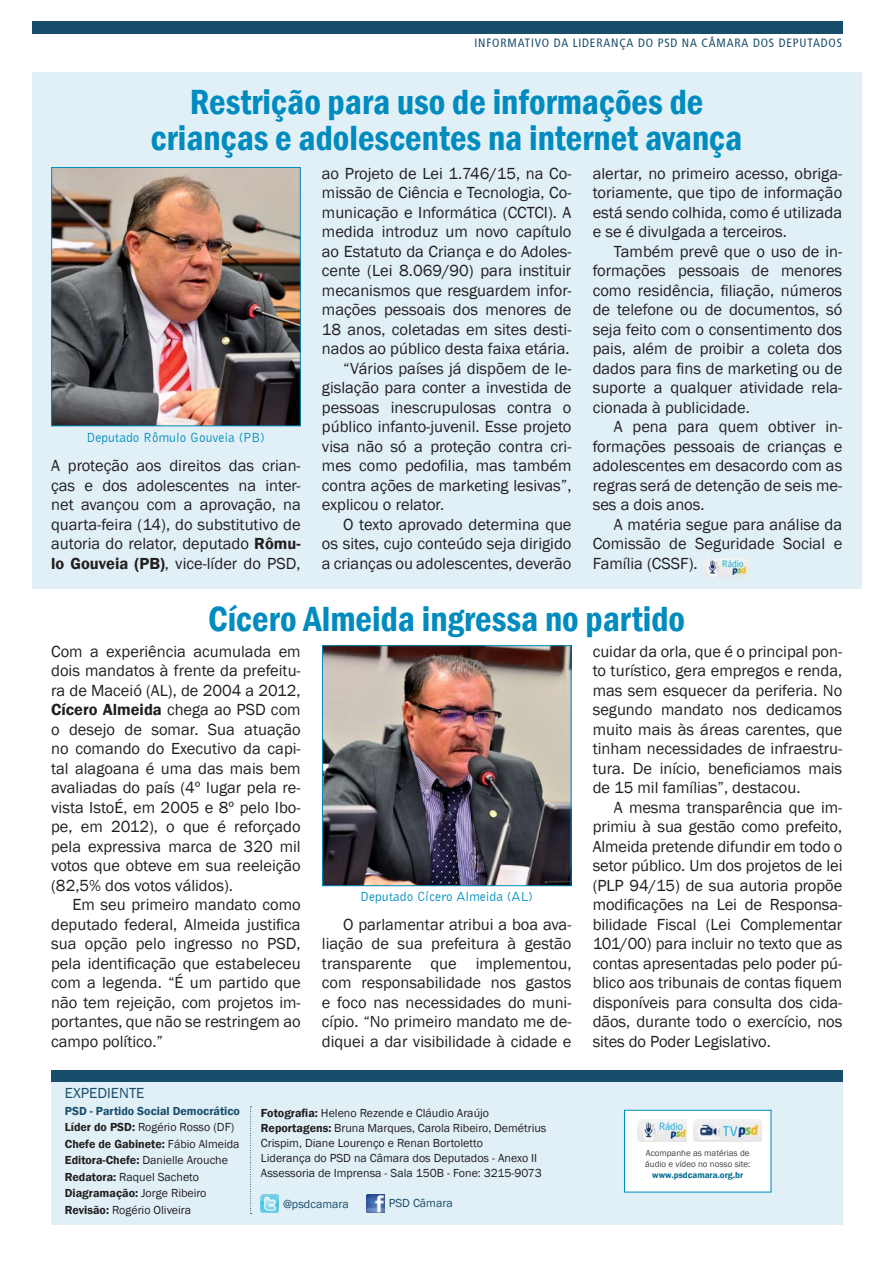
<style>
.page{position:relative;width:893px;height:1263px;background:#fff}
.page>*{position:absolute;margin:0;border:0;box-sizing:border-box;transform-origin:0 0}
.t1{font:600 condensed 36px/36px "Franklin Gothic";color:#008bbf;text-align:center}
.t2{font:16.5px/19.5px "Franklin Gothic";color:#231f20;text-align:justify}
.t3{font:15px "Franklin Gothic";color:#184d6c}
.t4{font:13.5px "Bell Gothic BT";color:#008bbf}
.t5{font:12px/16.5px "Franklin Gothic";color:#231f20}
.t6{font:condensed 12px "Frutiger";letter-spacing:.07em;color:#184d6c}
.t7{font:12px "Franklin Gothic";color:#184d6c}
.t8{font:9px/10.8px "Franklin Gothic";color:#404041}
.t9{font:600 9px "Franklin Gothic";color:#006e91}
.s1{font-weight:600}
.s2{font-weight:600;color:#184d6c}
</style>
<div class="page">
<div style="left:51px;top:1080px;width:791px;height:145px;background:#e1f0f7"></div>
<img style="left:261px;top:1194px;width:18px;height:18px">
<img style="left:366px;top:1194px;width:18px;height:18px">
<div style="left:51px;top:1070px;width:791px;height:12px;background:#184d6c"></div>
<svg style="left:250px;top:1106px;width:1px;height:108px"></svg>
<div style="left:624px;top:1110px;width:147px;height:82px;background:#fff"></div>
<img style="left:637px;top:1120px;width:50px;height:22px">
<img style="left:694px;top:1120px;width:68px;height:22px">
<div style="left:32px;top:21px;width:810px;height:13px;background:#184d6c"></div>
<div style="left:32px;top:72px;width:829px;height:516px;background:#e1f0f7"></div>
<img style="left:53px;top:169px;width:246px;height:255px">
<div style="left:51px;top:167px;width:250px;height:259px;border:1px solid #008bbf"></div>
<img style="left:324px;top:647px;width:245px;height:237px">
<div style="left:322px;top:645px;width:249px;height:241px;border:1px solid #008bbf"></div>
<img style="left:703px;top:558px;width:47px;height:20px;border-radius:8px">
<p class="t6" style="left:474px;top:38px;width:369px">INFORMATIVO DA LIDERANÇA DO PSD NA CÂMARA DOS DEPUTADOS</p>
<h1 class="t1" style="left:151px;top:84px;width:593px">Restrição para uso de informações de crianças e adolescentes na internet avança</h1>
<p class="t2" style="left:322px;top:163px;width:251px">ao Projeto de Lei 1.746/15, na Co-</p>
<p class="t2" style="left:322px;top:183px;width:251px">missão de Ciência e Tecnologia, Co-</p>
<p class="t2" style="left:322px;top:202px;width:251px">municação e Informática (CCTCI). A</p>
<p class="t2" style="left:322px;top:222px;width:251px">medida introduz um novo capítulo</p>
<p class="t2" style="left:322px;top:241px;width:251px">ao Estatuto da Criança e do Adoles-</p>
<p class="t2" style="left:322px;top:261px;width:251px">cente (Lei 8.069/90) para instituir</p>
<p class="t2" style="left:322px;top:280px;width:251px">mecanismos que resguardem infor-</p>
<p class="t2" style="left:322px;top:300px;width:251px">mações pessoais dos menores de</p>
<p class="t2" style="left:322px;top:319px;width:251px">18 anos, coletadas em sites desti-</p>
<p class="t2" style="left:322px;top:339px;width:249px">nados ao público desta faixa etária.</p>
<p class="t2" style="left:343px;top:358px;width:230px">“Vários países já dispõem de le-</p>
<p class="t2" style="left:322px;top:378px;width:251px">gislação para conter a investida de</p>
<p class="t2" style="left:322px;top:397px;width:251px">pessoas inescrupulosas contra o</p>
<p class="t2" style="left:322px;top:417px;width:251px">público infanto-juvenil. Esse projeto</p>
<p class="t2" style="left:322px;top:436px;width:251px">visa não só a proteção contra cri-</p>
<p class="t2" style="left:322px;top:456px;width:251px">mes como pedofilia, mas também</p>
<p class="t2" style="left:322px;top:475px;width:251px">contra ações de marketing lesivas”,</p>
<p class="t2" style="left:322px;top:495px;width:124px">explicou o relator.</p>
<p class="t2" style="left:343px;top:514px;width:230px">O texto aprovado determina que</p>
<p class="t2" style="left:322px;top:534px;width:251px">os sites, cujo conteúdo seja dirigido</p>
<p class="t2" style="left:322px;top:553px;width:251px">a crianças ou adolescentes, deverão</p>
<p class="t2" style="left:593px;top:163px;width:251px">alertar, no primeiro acesso, obriga&shy;toriamente, que tipo de informação está sendo colhida, como é utilizada e se é divulgada a terceiros.</p>
<p class="t2" style="left:593px;top:241px;width:251px;text-indent:21px">Também prevê que o uso de in&shy;formações pessoais de menores como residência, filiação, números de telefone ou de documentos, só seja feito com o consentimento dos pais, além de proibir a coleta dos dados para fins de marketing ou de suporte a qualquer atividade rela&shy;cionada à publicidade.</p>
<p class="t2" style="left:593px;top:417px;width:251px;text-indent:21px">A pena para quem obtiver in&shy;formações pessoais de crianças e adolescentes em desacordo com as regras será de detenção de seis me&shy;ses a dois anos.</p>
<p class="t2" style="left:593px;top:514px;width:251px;text-indent:21px">A matéria segue para análise da Comissão de Seguridade Social e Família (CSSF).</p>
<h1 class="t1" style="left:208px;top:600px;width:478px">Cícero Almeida ingressa no partido</h1>
<p class="t4" style="left:87px;top:429px;width:180px">Deputado Rômulo Gouveia (PB)</p>
<p class="t2" style="left:51px;top:456px;width:251px">A proteção aos direitos das crian&shy;ças e dos adolescentes na inter&shy;net avançou com a aprovação, na quarta-feira (14), do substitutivo de autoria do relator, deputado <span class="s1">Rômu&shy;lo Gouveia (PB)</span>, vice-líder do PSD,</p>
<p class="t2" style="left:51px;top:641px;width:251px">Com a experiência acumulada em dois mandatos à frente da prefeitu&shy;ra de Maceió (AL), de 2004 a 2012, <span class="s1">Cícero Almeida</span> chega ao PSD com o desejo de somar. Sua atuação no comando do Executivo da capi&shy;tal alagoana é uma das mais bem avaliadas do país (4º lugar pela re&shy;vista IstoÉ, em 2005 e 8º pelo Ibo&shy;pe, em 2012), o que é reforçado pela expressiva marca de 320 mil votos que obteve em sua reeleição (82,5% dos votos válidos).</p>
<p class="t2" style="left:51px;top:895px;width:251px;text-indent:21px">Em seu primeiro mandato como deputado federal, Almeida justifica sua opção pelo ingresso no PSD, pela identificação que estabeleceu com a legenda. “É um partido que não tem rejeição, com projetos im&shy;portantes, que não se restringem ao campo político.”</p>
<p class="t3" style="left:65px;top:1085px;width:81px">EXPEDIENTE</p>
<p class="t4" style="left:360px;top:888px;width:174px">Deputado Cícero Almeida (AL)</p>
<p class="t2" style="left:322px;top:914px;width:251px;text-indent:21px">O parlamentar atribui a boa ava&shy;liação de sua prefeitura à gestão transparente que implementou, com responsabilidade nos gastos e foco nas necessidades do muni&shy;cípio. “No primeiro mandato me de&shy;diquei a dar visibilidade à cidade e</p>
<p class="t5" style="left:65px;top:1102px;width:177px"><span class="s2">PSD - Partido Social Democrático<br></span><span class="s1">Líder do PSD:</span> Rogério Rosso (DF)<br><span class="s1">Chefe de Gabinete:</span> Fábio Almeida<br><span class="s1">Editora-Chefe:</span> Danielle Arouche<br><span class="s1">Redatora:</span> Raquel Sacheto<br><span class="s1">Diagramação:</span> Jorge Ribeiro<br><span class="s1">Revisão:</span> Rogério Oliveira</p>
<p class="t5" style="left:261px;top:1106px;width:287px;line-height:15px"><span class="s1">Fotografia:</span> Heleno Rezende e Cláudio Araújo <span class="s1">Reportagens:</span> Bruna Marques, Carola Ribeiro, Demétrius Crispim, Diane Lourenço e Renan Bortoletto<br>Liderança do PSD na Câmara dos Deputados - Anexo II Assessoria de Imprensa - Sala 150B - Fone: 3215-9073</p>
<p class="t7" style="left:283px;top:1197px;width:67px">@psdcamara</p>
<p class="t7" style="left:389px;top:1196px;width:66px">PSD Câmara</p>
<p class="t2" style="left:593px;top:641px;width:251px">cuidar da orla, que é o principal pon&shy;to turístico, gera empregos e renda, mas sem esquecer da periferia. No segundo mandato nos dedicamos muito mais às áreas carentes, que tinham necessidades de infraestru&shy;tura. De início, beneficiamos mais de 15 mil famílias”, destacou.</p>
<p class="t2" style="left:593px;top:797px;width:251px;text-indent:21px">A mesma transparência que im&shy;primiu à sua gestão como prefeito, Almeida pretende difundir em todo o setor público. Um dos projetos de lei (PLP 94/15) de sua autoria propõe modificações na Lei de Responsa&shy;bilidade Fiscal (Lei Complementar 101/00) para incluir no texto que as contas apresentadas pelo poder pú&shy;blico aos tribunais de contas fiquem disponíveis para consulta dos cida&shy;dãos, durante todo o exercício, nos sites do Poder Legislativo.</p>
<p class="t8" style="left:645px;top:1148px;width:107px">Acompanhe as matérias de áudio e vídeo no nosso site:</p>
<p class="t9" style="left:652px;top:1170px;width:92px">www.psdcamara.org.br</p>
</div>
